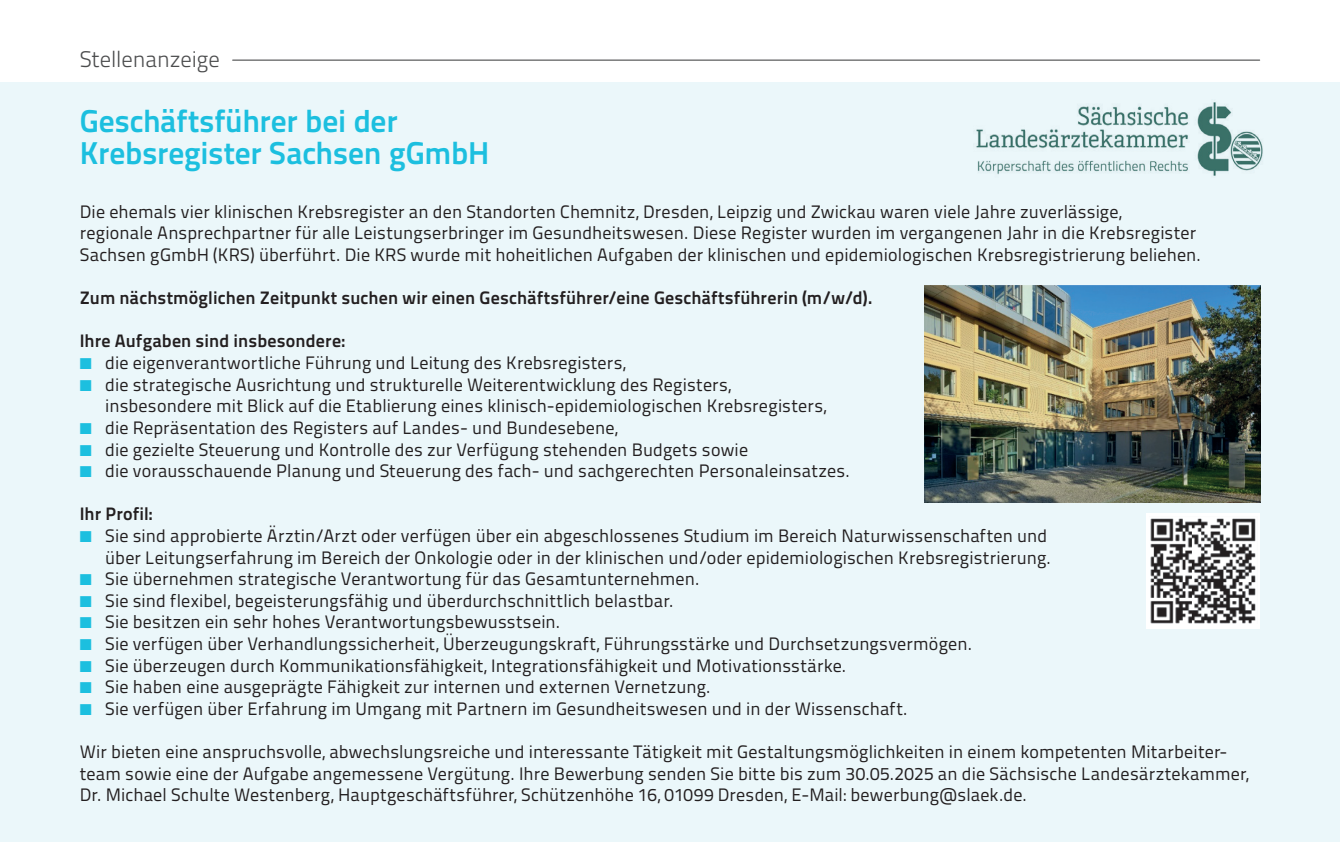
<style>
.page{position:relative;width:1340px;height:842px;background:#fff}
.page>*{position:absolute;margin:0;border:0;box-sizing:border-box;transform-origin:0 0}
.t1{font:700 31.5px/31.5px "Titillium Text";letter-spacing:-.01em;color:#1cbfdf}
.t2{font:300 22.5px "Titillium Text";letter-spacing:-.005em;color:#4b4c4d}
.t3{font:18px/21.6px "Titillium Text";letter-spacing:.01em;color:#231f20}
.t4{font:700 18px "Titillium Text";letter-spacing:.01em;color:#231f20}
.s1{color:#1cbfdf}
</style>
<div class="page">
<div style="left:0;top:83px;width:1339px;height:759px;background:#ebf7fa"></div>
<img style="left:976px;top:102px;width:287px;height:74px">
<img style="left:924px;top:286px;width:336px;height:217px">
<div style="left:1146px;top:513px;width:114px;height:116px;background:#fff"></div>
<img style="left:1150px;top:518px;width:106px;height:105px">
<hr style="left:233px;top:60px;width:1026px;height:1px;background:#4b4c4d">
<p class="t2" style="left:80px;top:42px;width:142px">Stellenanzeige</p>
<h1 class="t1" style="left:80px;top:103px;width:411px">Geschäftsführer bei der<br>Krebsregister Sachsen gGmbH</h1>
<p class="t3" style="left:80px;top:200px;width:1119px">Die ehemals vier klinischen Krebsregister an den Standorten Chemnitz, Dresden, Leipzig und Zwickau waren viele Jahre zuverlässige, regionale Ansprechpartner für alle Leistungserbringer im Gesundheitswesen. Diese Register wurden im vergangenen Jahr in die Krebsregister<br>Sachsen gGmbH (KRS) überführt. Die KRS wurde mit hoheitlichen Aufgaben der klinischen und epidemiologischen Krebsregistrierung beliehen.</p>
<p class="t4" style="left:80px;top:284px;width:794px">Zum nächstmöglichen Zeitpunkt suchen wir einen Geschäftsführer/eine Geschäftsführerin (m/w/d).</p>
<p class="t4" style="left:80px;top:327px;width:267px">Ihre Aufgaben sind insbesondere:</p>
<p class="t3" style="left:80px;top:351px;width:547px"><span class="s1">■</span> die eigenverantwortliche Führung und Leitung des Krebsregisters,</p>
<p class="t3" style="left:105px;top:372px;width:722px;text-indent:-26px"><span class="s1">■</span> die strategische Ausrichtung und strukturelle Weiterentwicklung des Registers, insbesondere mit Blick auf die Etablierung eines klinisch-epidemiologischen Krebsregisters,</p>
<p class="t3" style="left:80px;top:416px;width:539px"><span class="s1">■</span> die Repräsentation des Registers auf Landes- und Bundesebene,</p>
<p class="t3" style="left:80px;top:437px;width:670px"><span class="s1">■</span> die gezielte Steuerung und Kontrolle des zur Verfügung stehenden Budgets sowie</p>
<p class="t3" style="left:80px;top:459px;width:768px"><span class="s1">■</span> die vorausschauende Planung und Steuerung des fach- und sachgerechten Personaleinsatzes.</p>
<p class="t4" style="left:80px;top:500px;width:75px">Ihr Profil:</p>
<p class="t3" style="left:80px;top:524px;width:969px;text-align:right"><span class="s1">■</span> Sie sind approbierte Ärztin/Arzt oder verfügen über ein abgeschlossenes Studium im Bereich Naturwissenschaften und über Leitungserfahrung im Bereich der Onkologie oder in der klinischen und/oder epidemiologischen Krebsregistrierung.</p>
<p class="t3" style="left:80px;top:567px;width:618px"><span class="s1">■</span> Sie übernehmen strategische Verantwortung für das Gesamtunternehmen.</p>
<p class="t3" style="left:80px;top:588px;width:592px"><span class="s1">■</span> Sie sind flexibel, begeisterungsfähig und überdurchschnittlich belastbar.</p>
<p class="t3" style="left:80px;top:610px;width:479px"><span class="s1">■</span> Sie besitzen ein sehr hohes Verantwortungsbewusstsein.</p>
<p class="t3" style="left:80px;top:632px;width:891px"><span class="s1">■</span> Sie verfügen über Verhandlungssicherheit, Überzeugungskraft, Führungsstärke und Durchsetzungsvermögen.</p>
<p class="t3" style="left:80px;top:653px;width:765px"><span class="s1">■</span> Sie überzeugen durch Kommunikationsfähigkeit, Integrationsfähigkeit und Motivationsstärke.</p>
<p class="t3" style="left:80px;top:675px;width:629px"><span class="s1">■</span> Sie haben eine ausgeprägte Fähigkeit zur internen und externen Vernetzung.</p>
<p class="t3" style="left:80px;top:696px;width:826px"><span class="s1">■</span> Sie verfügen über Erfahrung im Umgang mit Partnern im Gesundheitswesen und in der Wissenschaft.</p>
<p class="t3" style="left:80px;top:740px;width:1170px">Wir bieten eine anspruchsvolle, abwechslungsreiche und interessante Tätigkeit mit Gestaltungsmöglichkeiten in einem kompetenten Mitarbeiter&shy;team sowie eine der Aufgabe angemessene Vergütung. Ihre Bewerbung senden Sie bitte bis zum 30.05.2025 an die Sächsische Landesärztekammer,<br>Dr. Michael Schulte Westenberg, Hauptgeschäftsführer, Schützenhöhe 16, 01099 Dresden, E-Mail: bewerbung@slaek.de.</p>
</div>
